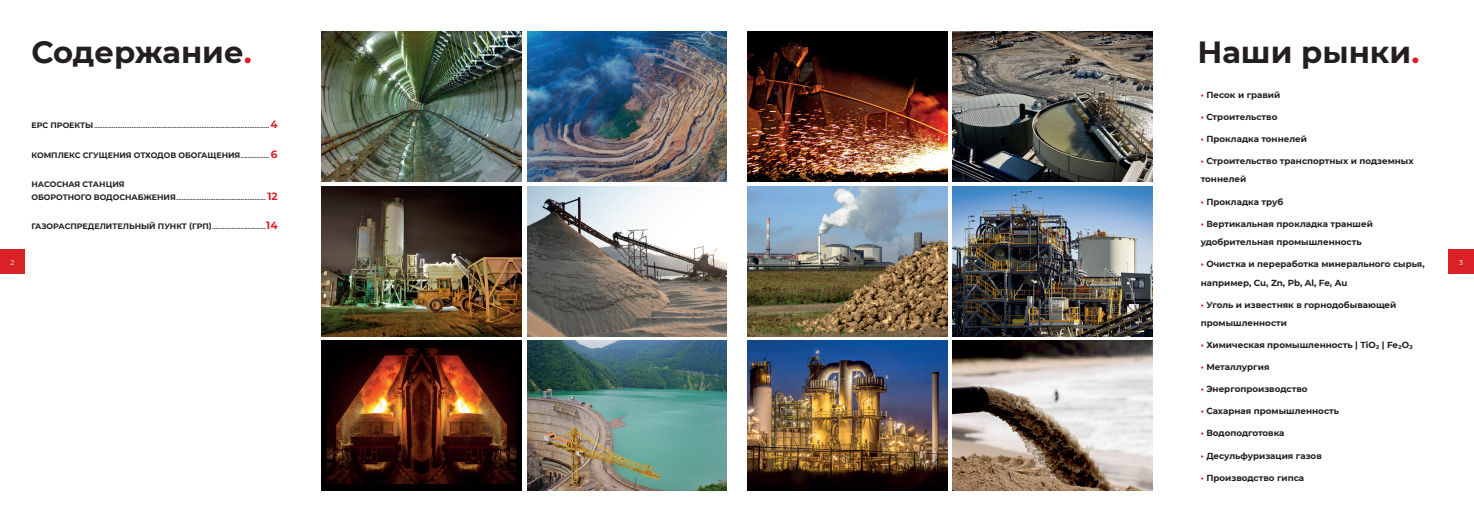
<style>
.page{position:relative;width:1474px;height:521px;background:#fff}
.page>*{position:absolute;margin:0;border:0;box-sizing:border-box;transform-origin:0 0}
.t1{font:700 30.62px "Montserrat";color:#231f20}
.t2{font:700 8.75px/18.4px "Montserrat";color:#231f20}
.t3{font:500 7.88px/12.2px "Montserrat";color:#231f20}
.t4{font:700 7.88px "Montserrat";color:#231f20}
.t5{font:7px "Montserrat";color:#fff}
.s1{color:#da2128}
.s2{font-weight:700}
.s3{font-weight:700;font-size:10.5px;color:#da2128}
.s4{font-weight:500}
.s5{font-size:10.5px;color:#da2128}
</style>
<div class="page">
<img style="left:321px;top:32px;width:200px;height:149px">
<img style="left:527px;top:32px;width:200px;height:149px">
<img style="left:747px;top:32px;width:200px;height:149px">
<img style="left:952px;top:32px;width:200px;height:149px">
<img style="left:321px;top:186px;width:200px;height:150px">
<img style="left:321px;top:341px;width:200px;height:149px">
<img style="left:527px;top:186px;width:200px;height:150px">
<img style="left:527px;top:341px;width:200px;height:149px">
<img style="left:747px;top:186px;width:200px;height:150px">
<img style="left:952px;top:186px;width:200px;height:150px">
<img style="left:747px;top:341px;width:200px;height:149px">
<img style="left:952px;top:341px;width:200px;height:149px">
<div style="left:1448px;top:249px;width:25px;height:25px;background:#da2128"></div>
<div style="left:0;top:249px;width:25px;height:25px;background:#da2128"></div>
<h1 class="t1" style="left:32px;top:30px;width:222px">Содержание<span class="s1">.</span></h1>
<h1 class="t1" style="left:1197px;top:30px;width:223px">Наши рынки<span class="s1">.</span></h1>
<p class="t2" style="left:1200px;top:85px;width:81px"><span class="s1">•</span> Песок и гравий</p>
<p class="t2" style="left:1200px;top:107px;width:78px"><span class="s1">•</span> Строительство</p>
<p class="t2" style="left:1200px;top:129px;width:108px"><span class="s1">•</span> Прокладка тоннелей</p>
<p class="t2" style="left:1200px;top:151px;width:214px"><span class="s1">•</span> Строительство транспортных и подземных тоннелей</p>
<p class="t2" style="left:1200px;top:192px;width:84px"><span class="s1">•</span> Прокладка труб</p>
<p class="t2" style="left:1200px;top:214px;width:174px"><span class="s1">•</span> Вертикальная прокладка траншей удобрительная промышленность</p>
<p class="t2" style="left:1200px;top:254px;width:225px"><span class="s1">•</span> Очистка и переработка минерального сырья, например, Cu, Zn, Pb, Al, Fe, Au</p>
<p class="t2" style="left:1200px;top:295px;width:197px"><span class="s1">•</span> Уголь и известняк в горнодобывающей промышленности</p>
<p class="t2" style="left:1200px;top:335px;width:214px"><span class="s1">•</span> Химическая промышленность | TiO₂ | Fe₂O₃</p>
<p class="t2" style="left:1200px;top:357px;width:70px"><span class="s1">•</span> Металлургия</p>
<p class="t2" style="left:1200px;top:379px;width:108px"><span class="s1">•</span> Энергопроизводство</p>
<p class="t2" style="left:1200px;top:402px;width:140px"><span class="s1">•</span> Сахарная промышленность</p>
<p class="t2" style="left:1200px;top:424px;width:85px"><span class="s1">•</span> Водоподготовка</p>
<p class="t2" style="left:1200px;top:446px;width:123px"><span class="s1">•</span> Десульфуризация газов</p>
<p class="t2" style="left:1200px;top:468px;width:105px"><span class="s1">•</span> Производство гипса</p>
<p class="t3" style="left:32px;top:118px;width:248px"><span class="s2">EPC ПРОЕКТЫ</span>..................................................................................................<span class="s3">4</span></p>
<p class="t4" style="left:32px;top:149px;width:248px">КОМПЛЕКС СГУЩЕНИЯ ОТХОДОВ ОБОГАЩЕНИЯ<span class="s4">................</span> <span class="s5">6</span></p>
<p class="t3" style="left:32px;top:178px;width:248px"><span class="s2">НАСОСНАЯ СТАНЦИЯ<br>ОБОРОТНОГО ВОДОСНАБЖЕНИЯ</span>.................................................. <span class="s3">12</span></p>
<p class="t4" style="left:32px;top:221px;width:248px">ГАЗОРАСПРЕДЕЛИТЕЛЬНЫЙ ПУНКТ (ГРП)<span class="s4">..............................</span><span class="s5">14</span></p>
<p class="t5" style="left:10px;top:258px;width:5px">2</p>
<p class="t5" style="left:1459px;top:258px;width:5px">3</p>
</div>
